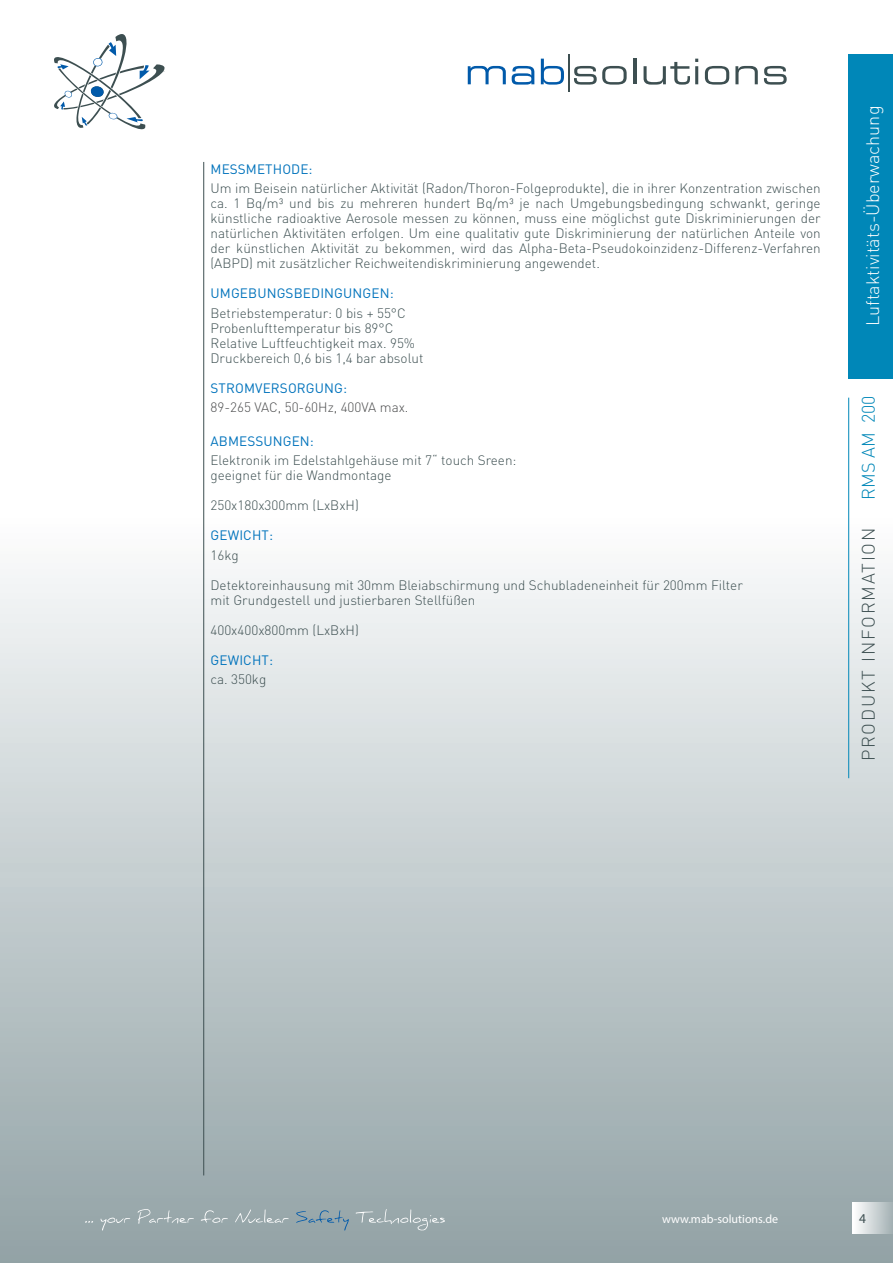
<style>
.page{position:relative;width:893px;height:1263px;background:#fff}
.page>*{position:absolute;margin:0;border:0;box-sizing:border-box;transform-origin:0 0}
.t1{font:300 18px "DIN Pro";color:#fff}
.t2{font:300 18px "DIN Pro";letter-spacing:.1em;color:#3d4f51}
.t3{font:300 18px "DIN Pro";color:#0087b8}
.t4{font:300 13.5px/15px "DIN Pro";color:#3d4f51}
.t5{font:13.5px "DIN Pro";letter-spacing:.01em;color:#0073bc}
.t6{font:300 13.5px "DIN Pro";color:#4b4c4d}
.t7{font:13.5px "Myriad Pro";color:#3d4f51}
.t8{font:12px "Myriad Pro";color:#fff}
</style>
<div class="page">
<div style="left:0;top:512px;width:893px;height:751px;background:linear-gradient(to bottom,#fbfcfd,#90a1a4)"></div>
<div style="left:853px;top:1203px;width:40px;height:31px;background:linear-gradient(to right,#fff,#a5b3b5)"></div>
<hr style="left:203px;top:162px;width:1px;height:1013px;background:#3d4f51">
<svg style="left:468px;top:66px;width:38px;height:18px"></svg>
<svg style="left:512px;top:66px;width:22px;height:19px"></svg>
<svg style="left:541px;top:59px;width:23px;height:26px"></svg>
<svg style="left:574px;top:66px;width:53px;height:19px"></svg>
<hr style="left:633px;top:59px;width:3px;height:25px;background:#3d4f51">
<svg style="left:644px;top:59px;width:54px;height:26px"></svg>
<svg style="left:705px;top:66px;width:24px;height:19px"></svg>
<svg style="left:735px;top:66px;width:23px;height:18px"></svg>
<svg style="left:764px;top:66px;width:23px;height:19px"></svg>
<hr style="left:569px;top:54px;width:1px;height:37px;background:#3d4f51">
<svg style="left:85px;top:1221px;width:8px;height:2px"></svg>
<svg style="left:101px;top:1217px;width:29px;height:13px"></svg>
<svg style="left:138px;top:1209px;width:56px;height:15px"></svg>
<svg style="left:201px;top:1210px;width:27px;height:13px"></svg>
<svg style="left:235px;top:1209px;width:54px;height:14px"></svg>
<svg style="left:296px;top:1210px;width:53px;height:20px"></svg>
<svg style="left:356px;top:1209px;width:89px;height:21px;background:#a1afb2"></svg>
<svg style="left:54px;top:34px;width:111px;height:95px"></svg>
<hr style="left:848px;top:398px;width:1px;height:380px;background:#0087b8">
<div style="left:848px;top:54px;width:45px;height:324px;background:#0087b8"></div>
<p class="t5" style="left:211px;top:160px;width:104px">MESSMETHODE:</p>
<p class="t4" style="left:210px;top:180px;width:612px;text-align:justify">Um im Beisein natürlicher Aktivität (Radon/Thoron-Folgeprodukte), die in ihrer Konzentration zwischen ca. 1 Bq/m³ und bis zu mehreren hundert Bq/m³ je nach Umgebungsbedingung schwankt, geringe künstliche radioaktive Aerosole messen zu können, muss eine möglichst gute Diskriminierungen der natürlichen Aktivitäten erfolgen. Um eine qualitativ gute Diskriminierung der natürlichen Anteile von der künstlichen Aktivität zu bekommen, wird das Alpha-Beta-Pseudokoinzidenz-Differenz-Verfahren (ABPD) mit zusätzlicher Reichweitendiskriminierung angewendet.</p>
<p class="t5" style="left:211px;top:284px;width:185px">UMGEBUNGSBEDINGUNGEN:</p>
<p class="t4" style="left:210px;top:305px;width:215px">Betriebstemperatur: 0 bis + 55°C Probenlufttemperatur bis 89°C Relative Luftfeuchtigkeit max. 95% Druckbereich 0,6 bis 1,4 bar absolut</p>
<p class="t5" style="left:211px;top:378px;width:138px">STROMVERSORGUNG:</p>
<p class="t6" style="left:210px;top:398px;width:200px">89-265 VAC, 50-60Hz, 400VA max.</p>
<p class="t5" style="left:211px;top:432px;width:105px">ABMESSUNGEN:</p>
<p class="t4" style="left:210px;top:452px;width:308px">Elektronik im Edelstahlgehäuse mit 7“ touch Sreen: geeignet für die Wandmontage</p>
<p class="t4" style="left:210px;top:497px;width:150px">250x180x300mm (LxBxH)</p>
<p class="t5" style="left:211px;top:526px;width:64px">GEWICHT:</p>
<p class="t4" style="left:210px;top:547px;width:30px">16kg</p>
<p class="t4" style="left:210px;top:577px;width:534px">Detektoreinhausung mit 30mm Bleiabschirmung und Schubladeneinheit für 200mm Filter mit Grundgestell und justierbaren Stellfüßen</p>
<p class="t4" style="left:210px;top:622px;width:150px">400x400x800mm (LxBxH)</p>
<p class="t5" style="left:211px;top:650px;width:64px">GEWICHT:</p>
<p class="t4" style="left:210px;top:671px;width:57px">ca. 350kg</p>
<h1 class="t1" style="left:860px;top:326px;width:222px;rotate:-90deg">Luftaktivitäts-Überwachung</h1>
<h1 class="t3" style="left:856px;top:500px;width:106px;rotate:-90deg">RMS AM 200</h1>
<h1 class="t2" style="left:856px;top:761px;width:235px;rotate:-90deg">PRODUKT INFORMATION</h1>
<p class="t8" style="left:662px;top:1211px;width:117px">www.mab-solutions.de</p>
<p class="t7" style="left:859px;top:1210px;width:8px">4</p>
</div>
